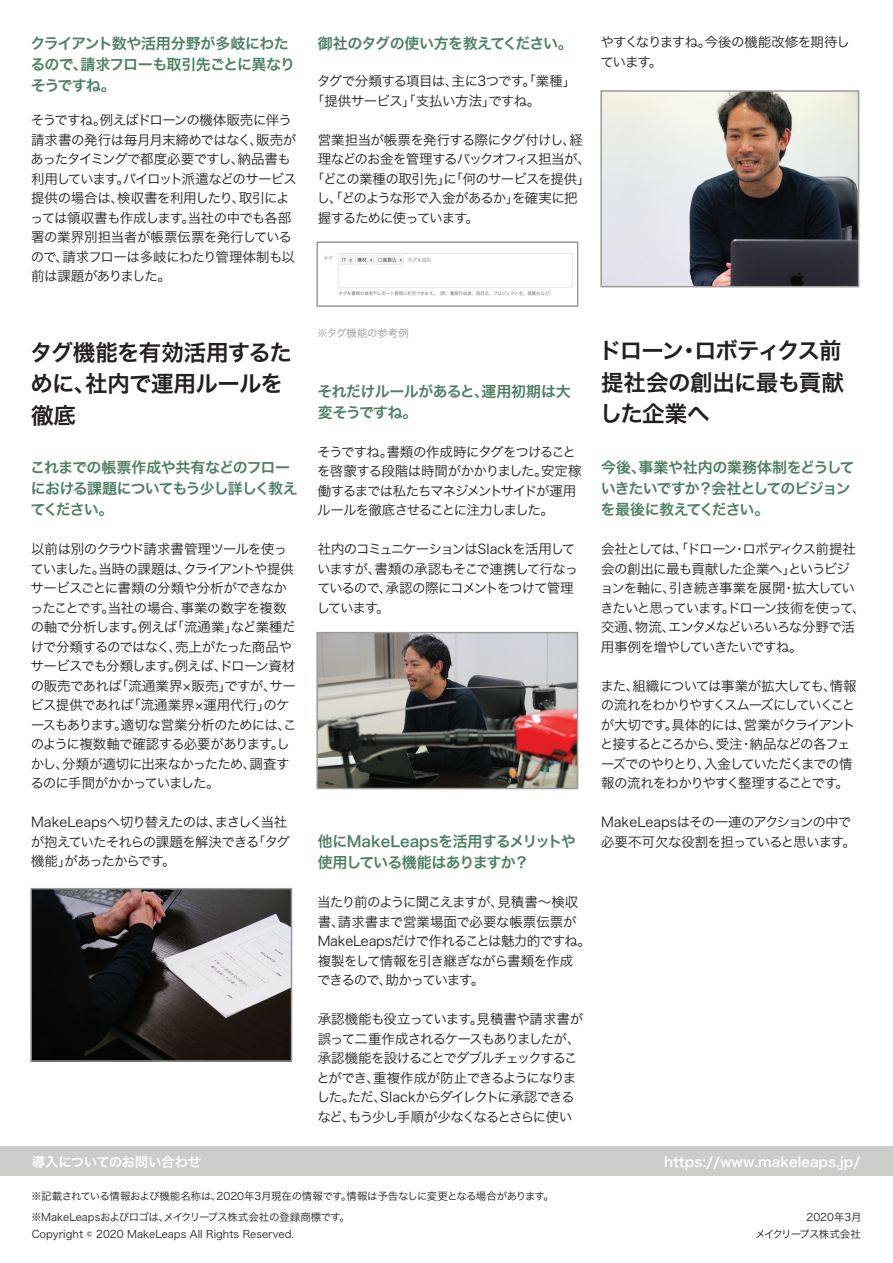
<style>
.page{position:relative;width:893px;height:1263px;background:#fff}
.page>*{position:absolute;margin:0;border:0;box-sizing:border-box;transform-origin:0 0}
.t1{font:22.5px/31.5px "Hira Kaku Pro W6";letter-spacing:-.03em;color:#231f20;text-align:justify}
.t2{font:15px/21px "Hira Kaku Pro W6";letter-spacing:-.05em;color:#4c7f63}
.t3{font:13.5px/19.5px "Hira Kaku Pro W3";letter-spacing:-.06em;color:#231f20}
.t4{font:13.5px/19.5px "Hira Kaku Pro W3";letter-spacing:-.08em;color:#231f20}
.t5{font:13.5px/19.5px "Hira Kaku Pro W3";letter-spacing:-.04em;color:#231f20}
.t6{font:13.5px "Hira Kaku Pro W6";color:#fff}
.t7{font:13.5px "Hira Kaku Pro W3";letter-spacing:-.035em;color:#231f20}
.t8{font:13.5px "Hira Kaku Pro W6";letter-spacing:-.03em;color:#fff}
.t9{font:10.5px/21px "Hira Kaku Pro W3";letter-spacing:-.03em;color:#231f20}
.t10{font:10.5px "Hira Kaku Pro W3";color:#231f20}
.t11{font:10.5px "Hira Kaku Pro W3";letter-spacing:-.08em;color:#231f20}
.t12{font:10.5px "Hira Kaku Pro W3";letter-spacing:-.005em;color:#999}
</style>
<div class="page">
<div style="left:0;top:1146px;width:893px;height:29px;background:#cccccb"></div>
<img style="left:32px;top:890px;width:258px;height:170px">
<div style="left:30px;top:888px;width:262px;height:174px;border:1px solid #999"></div>
<img style="left:324px;top:253px;width:249px;height:43px">
<div style="left:317px;top:241px;width:261px;height:66px;border:1px solid #999"></div>
<img style="left:602px;top:92px;width:255px;height:193px">
<div style="left:600px;top:90px;width:259px;height:197px;border:1px solid #999"></div>
<img style="left:318px;top:634px;width:258px;height:153px">
<div style="left:316px;top:632px;width:262px;height:157px;border:1px solid #999"></div>
<p class="t2" style="left:31px;top:32px;width:266px">クライアント数や活用分野が多岐にわたるので、請求フローも取引先ごとに異なりそうですね。</p>
<p class="t3" style="left:30px;top:110px;width:268px">そうですね。例えばドローンの機体販売に伴う請求書の発行は毎月月末締めではなく、販売があったタイミングで都度必要ですし、納品書も利用しています。パイロット派遣などのサービス提供の場合は、検収書を利用したり、取引によっては領収書も作成します。当社の中でも各部署の業界別担当者が帳票伝票を発行しているので、請求フローは多岐にわたり管理体制も以前は課題がありました。</p>
<h1 class="t1" style="left:30px;top:336px;width:263px;text-align:left">タグ機能を有効活用するために、社内で運用ルールを徹底</h1>
<p class="t2" style="left:30px;top:457px;width:269px">これまでの帳票作成や共有などのフローにおける課題についてもう少し詳しく教えてください。</p>
<p class="t3" style="left:30px;top:539px;width:268px">以前は別のクラウド請求書管理ツールを使っていました。当時の課題は、クライアントや提供サービスごとに書類の分類や分析ができなかったことです。当社の場合、事業の数字を複数の軸で分析します。例えば「流通業」など業種だけで分類するのではなく、売上がたった商品やサービスでも分類します。例えば、ドローン資材の販売であれば「流通業界×販売」ですが、サービス提供であれば「流通業界×運用代行」のケースもあります。適切な営業分析のためには、このように複数軸で確認する必要があります。しかし、分類が適切に出来なかったため、調査するのに手間がかかっていました。</p>
<p class="t3" style="left:31px;top:812px;width:261px">MakeLeapsへ切り替えたのは、まさしく当社が抱えていたそれらの課題を解決できる「タグ機能」があったからです。</p>
<p class="t2" style="left:318px;top:32px;width:257px">御社のタグの使い方を教えてください。</p>
<p class="t3" style="left:311px;top:71px;width:267px;text-indent:6px">タグで分類する項目は、主に3つです。「業種」「提供サービス」「支払い方法」ですね。</p>
<p class="t7" style="left:318px;top:128px;width:267px">営業担当が帳票を発行する際にタグ付けし、経</p>
<p class="t3" style="left:318px;top:149px;width:275px">理などのお金を管理するバックオフィス担当が、</p>
<p class="t3" style="left:311px;top:168px;width:281px">「どこの業種の取引先」に「何のサービスを提供」</p>
<p class="t3" style="left:317px;top:188px;width:263px">し、「どのような形で入金があるか」を確実に把</p>
<p class="t4" style="left:318px;top:207px;width:163px">握するために使っています。</p>
<p class="t3" style="left:600px;top:31px;width:251px">やすくなりますね。今後の機能改修を期待しています。</p>
<p class="t12" style="left:317px;top:324px;width:93px">※タグ機能の参考例</p>
<p class="t2" style="left:317px;top:380px;width:255px">それだけルールがあると、運用初期は大変そうですね。</p>
<p class="t3" style="left:317px;top:441px;width:266px">そうですね。書類の作成時にタグをつけることを啓蒙する段階は時間がかかりました。安定稼働するまでは私たちマネジメントサイドが運用ルールを徹底させることに注力しました。</p>
<p class="t3" style="left:317px;top:539px;width:263px">社内のコミュニケーションはSlackを活用していますが、書類の承認もそこで連携して行なっているので、承認の際にコメントをつけて管理しています。</p>
<p class="t2" style="left:318px;top:830px;width:260px">他にMakeLeapsを活用するメリットや使用している機能はありますか？</p>
<p class="t3" style="left:317px;top:891px;width:275px">当たり前のように聞こえますが、見積書～検収書、請求書まで営業場面で必要な帳票伝票が<br>MakeLeapsだけで作れることは魅力的ですね。複製をして情報を引き継ぎながら書類を作成<br>できるので、助かっています。</p>
<p class="t3" style="left:316px;top:1008px;width:268px">承認機能も役立っています。見積書や請求書が誤って二重作成されるケースもありましたが、承認機能を設けることでダブルチェックすることができ、重複作成が防止できるようになりました。ただ、Slackからダイレクトに承認できるなど、もう少し手順が少なくなるとさらに使い</p>
<h1 class="t1" style="left:599px;top:334px;width:246px">ドローン・ロボティクス前提社会の創出に最も貢献した企業へ</h1>
<p class="t2" style="left:601px;top:456px;width:255px">今後、事業や社内の業務体制をどうしていきたいですか？会社としてのビジョンを最後に教えてください。</p>
<p class="t3" style="left:600px;top:538px;width:267px">会社としては、「ドローン・ロボディクス前提社会の創出に最も貢献した企業へ」というビジ<br>ョンを軸に、引き続き事業を展開・拡大していきたいと思っています。ドローン技術を使って、交通、物流、エンタメなどいろいろな分野で活用事例を増やしていきたいですね。</p>
<p class="t4" style="left:600px;top:675px;width:258px">また、組織については事業が拡大しても、情報の流れをわかりやすくスムーズにしていくことが大切です。具体的には、営業がクライアントと接するところから、受注・納品などの各フェーズでのやりとり、入金していただくまでの情報の流れをわかりやすく整理することです。</p>
<p class="t5" style="left:601px;top:811px;width:256px">MakeLeapsはその一連のアクションの中で必要不可欠な役割を担っていると思います。</p>
<p class="t8" style="left:32px;top:1149px;width:171px">導入についてのお問い合わせ</p>
<p class="t6" style="left:664px;top:1149px;width:198px">https://www.makeleaps.jp/</p>
<p class="t9" style="left:31px;top:1185px;width:524px">※記載されている情報および機能名称は、2020年3月現在の情報です。情報は予告なしに変更となる場合があります。※MakeLeapsおよびロゴは、メイクリープス株式会社の登録商標です。</p>
<p class="t10" style="left:806px;top:1208px;width:57px">2020年3月</p>
<p class="t10" style="left:32px;top:1225px;width:264px">Copyright © 2020 MakeLeaps All Rights Reserved.</p>
<p class="t11" style="left:755px;top:1225px;width:107px">メイクリープス株式会社</p>
</div>
